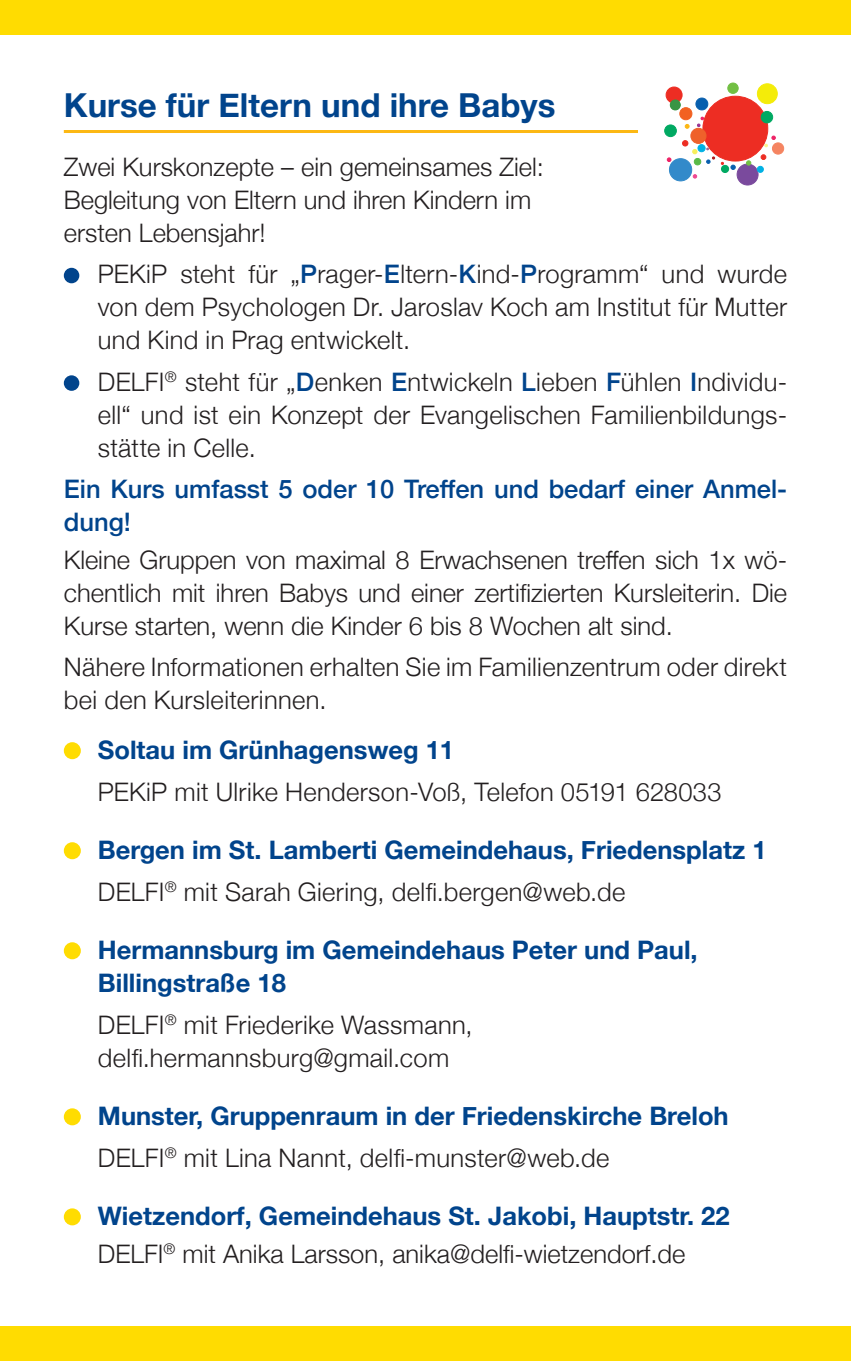
<style>
.page{position:relative;width:851px;height:1361px;background:#fff}
.page>*{position:absolute;margin:0;border:0;box-sizing:border-box;transform-origin:0 0}
.t1{font:700 33px "Helvetica Neue";color:#01448c}
.t2{font:300 25.5px/33px "Helvetica Neue";letter-spacing:.005em;color:#231f20}
.t3{font:700 25.5px/41.4px "Helvetica Neue";color:#01448c}
.t4{font:500 25.5px/33px "Helvetica Neue";color:#01448c}
.s1{font-weight:500;color:#01448c}
.s2{font-weight:300;color:#231f20}
.s3{font-weight:700;color:#01448c}
</style>
<div class="page">
<hr style="left:64px;top:130px;width:574px;height:3px;background:#fcb814">
<div style="left:64px;top:268px;width:15px;height:15px;background:#01448c;border-radius:50%"></div>
<div style="left:64px;top:375px;width:15px;height:16px;background:#01448c;border-radius:50%"></div>
<div style="left:64px;top:742px;width:17px;height:17px;background:#ffdc01;border-radius:50%"></div>
<div style="left:64px;top:842px;width:17px;height:17px;background:#ffdc01;border-radius:50%"></div>
<div style="left:64px;top:942px;width:17px;height:17px;background:#ffdc01;border-radius:50%"></div>
<div style="left:64px;top:1108px;width:17px;height:17px;background:#ffdc01;border-radius:50%"></div>
<div style="left:64px;top:1208px;width:17px;height:17px;background:#ffdc01;border-radius:50%"></div>
<div style="left:702px;top:96px;width:65px;height:65px;background:#ed2d23;border-radius:50%"></div>
<div style="left:702px;top:96px;width:65px;height:65px;border:1px solid #ed2d23;border-radius:50%"></div>
<div style="left:757px;top:84px;width:20px;height:20px;background:#f4ec09;border-radius:50%"></div>
<div style="left:757px;top:84px;width:20px;height:20px;border:1px solid #f4ec09;border-radius:50%"></div>
<div style="left:679px;top:108px;width:12px;height:12px;background:#f26121;border-radius:50%"></div>
<div style="left:679px;top:107px;width:13px;height:13px;border:1px solid #f26121;border-radius:50%"></div>
<div style="left:737px;top:164px;width:21px;height:21px;background:#7a4a9d;border-radius:50%"></div>
<div style="left:736px;top:164px;width:22px;height:21px;border:1px solid #7a4a9d;border-radius:50%"></div>
<div style="left:761px;top:111px;width:11px;height:12px;background:#00a962;border-radius:50%"></div>
<div style="left:760px;top:111px;width:12px;height:12px;border:1px solid #00a962;border-radius:50%"></div>
<div style="left:664px;top:125px;width:12px;height:12px;background:#00a962;border-radius:50%"></div>
<div style="left:664px;top:125px;width:12px;height:12px;border:1px solid #00a962;border-radius:50%"></div>
<div style="left:669px;top:159px;width:22px;height:22px;background:#338aca;border-radius:50%"></div>
<div style="left:669px;top:158px;width:22px;height:23px;border:1px solid #338aca;border-radius:50%"></div>
<div style="left:721px;top:165px;width:7px;height:7px;background:#00a962;border-radius:50%"></div>
<div style="left:721px;top:165px;width:7px;height:8px;border:1px solid #00a962;border-radius:50%"></div>
<svg style="left:760px;top:154px;width:6px;height:6px"></svg>
<div style="left:695px;top:98px;width:12px;height:12px;background:#085fae;border-radius:50%"></div>
<div style="left:695px;top:98px;width:13px;height:12px;border:1px solid #085fae;border-radius:50%"></div>
<svg style="left:730px;top:165px;width:5px;height:5px"></svg>
<div style="left:666px;top:87px;width:16px;height:16px;background:#ed2d23;border-radius:50%"></div>
<div style="left:665px;top:87px;width:17px;height:16px;border:1px solid #ed2d23;border-radius:50%"></div>
<div style="left:772px;top:143px;width:11px;height:11px;background:#f58461;border-radius:50%"></div>
<div style="left:772px;top:143px;width:11px;height:11px;border:1px solid #f58461;border-radius:50%"></div>
<div style="left:690px;top:128px;width:16px;height:15px;background:#ef612b;border-radius:50%"></div>
<div style="left:690px;top:128px;width:16px;height:16px;border:1px solid #ef612b;border-radius:50%"></div>
<div style="left:757px;top:166px;width:6px;height:7px;border:1px solid #00b1e4;border-radius:50%"></div>
<div style="left:697px;top:145px;width:8px;height:7px;background:#00b1e4;border-radius:50%"></div>
<div style="left:697px;top:144px;width:8px;height:8px;border:1px solid #00b1e4;border-radius:50%"></div>
<div style="left:727px;top:83px;width:11px;height:10px;background:#72bf43;border-radius:50%"></div>
<div style="left:727px;top:83px;width:11px;height:11px;border:1px solid #72bf43;border-radius:50%"></div>
<svg style="left:746px;top:161px;width:5px;height:4px"></svg>
<svg style="left:706px;top:157px;width:8px;height:7px"></svg>
<div style="left:670px;top:100px;width:10px;height:10px;background:#389544;border-radius:50%"></div>
<div style="left:670px;top:100px;width:10px;height:10px;border:1px solid #389544;border-radius:50%"></div>
<svg style="left:682px;top:140px;width:15px;height:14px"></svg>
<svg style="left:685px;top:124px;width:4px;height:5px"></svg>
<div style="left:694px;top:158px;width:6px;height:7px;background:#59ba47;border-radius:50%"></div>
<div style="left:694px;top:158px;width:7px;height:7px;border:1px solid #59ba47;border-radius:50%"></div>
<svg style="left:697px;top:117px;width:6px;height:10px"></svg>
<svg style="left:764px;top:136px;width:11px;height:11px"></svg>
<svg style="left:692px;top:174px;width:4px;height:4px"></svg>
<svg style="left:667px;top:158px;width:4px;height:4px"></svg>
<div style="left:0;top:0;width:850px;height:34px;background:#ffdc01"></div>
<div style="left:0;top:1327px;width:850px;height:34px;background:#ffdc01"></div>
<p class="t1" style="left:64px;top:80px;width:493px">Kurse für Eltern und ihre Babys</p>
<p class="t2" style="left:64px;top:148px;width:481px">Zwei Kurskonzepte – ein gemeinsames Ziel:<br>Begleitung von Eltern und ihren Kindern im ersten Lebensjahr!</p>
<p class="t2" style="left:98px;top:256px;width:690px;text-align:justify">PEKiP steht für „<span class="s1">P</span>rager-<span class="s1">E</span>ltern-<span class="s1">K</span>ind-<span class="s1">P</span>rogramm“ und wurde von dem Psychologen Dr. Jaroslav Koch am Institut für Mutter und Kind in Prag entwickelt.</p>
<p class="t2" style="left:98px;top:363px;width:690px;text-align:justify">DELFI<sup>®</sup> steht für „<span class="s1">D</span>enken <span class="s1">E</span>ntwickeln <span class="s1">L</span>ieben <span class="s1">F</span>ühlen <span class="s1">I</span>ndividu&shy;ell“ und ist ein Konzept der Evangelischen Familienbildungs&shy;stätte in Celle.</p>
<p class="t4" style="left:64px;top:471px;width:724px">Ein Kurs umfasst 5 oder 10 Treffen und bedarf einer Anmel&shy;dung!</p>
<p class="t2" style="left:64px;top:541px;width:724px;text-align:justify">Kleine Gruppen von maximal 8 Erwachsenen treffen sich 1x wö&shy;chentlich mit ihren Babys und einer zertifizierten Kursleiterin. Die Kurse starten, wenn die Kinder 6 bis 8 Wochen alt sind.</p>
<p class="t2" style="left:64px;top:649px;width:724px">Nähere Informationen erhalten Sie im Familienzentrum oder direkt bei den Kursleiterinnen.</p>
<p class="t3" style="left:98px;top:730px;width:358px">Soltau im Grünhagensweg 11</p>
<p class="t2" style="left:98px;top:773px;width:625px">PEKiP mit Ulrike Henderson-Voß, Telefon 05191 628033</p>
<p class="t3" style="left:98px;top:830px;width:670px">Bergen im St. Lamberti Gemeindehaus, Friedensplatz 1<br><span class="s2">DELFI</span><sup>®</sup> <span class="s2">mit Sarah Giering, delfi.bergen@web.de</span></p>
<p class="t3" style="left:98px;top:934px;width:601px;line-height:33px">Hermannsburg im Gemeindehaus Peter und Paul,<br>Billingstraße 18</p>
<p class="t2" style="left:98px;top:1006px;width:376px">DELFI<sup>®</sup> mit Friederike Wassmann, delfi.hermannsburg@gmail.com</p>
<p class="t3" style="left:98px;top:1096px;width:632px">Munster, Gruppenraum in der Friedenskirche Breloh<br><span class="s2">DELFI</span><sup>®</sup> <span class="s2">mit Lina Nannt, delfi-munster@web.de</span></p>
<p class="t2" style="left:98px;top:1196px;width:633px;line-height:37.2px"><span class="s3">Wietzendorf, Gemeindehaus St. Jakobi, Hauptstr. 22<br></span>DELFI<sup>®</sup> mit Anika Larsson, anika@delfi-wietzendorf.de</p>
</div>
